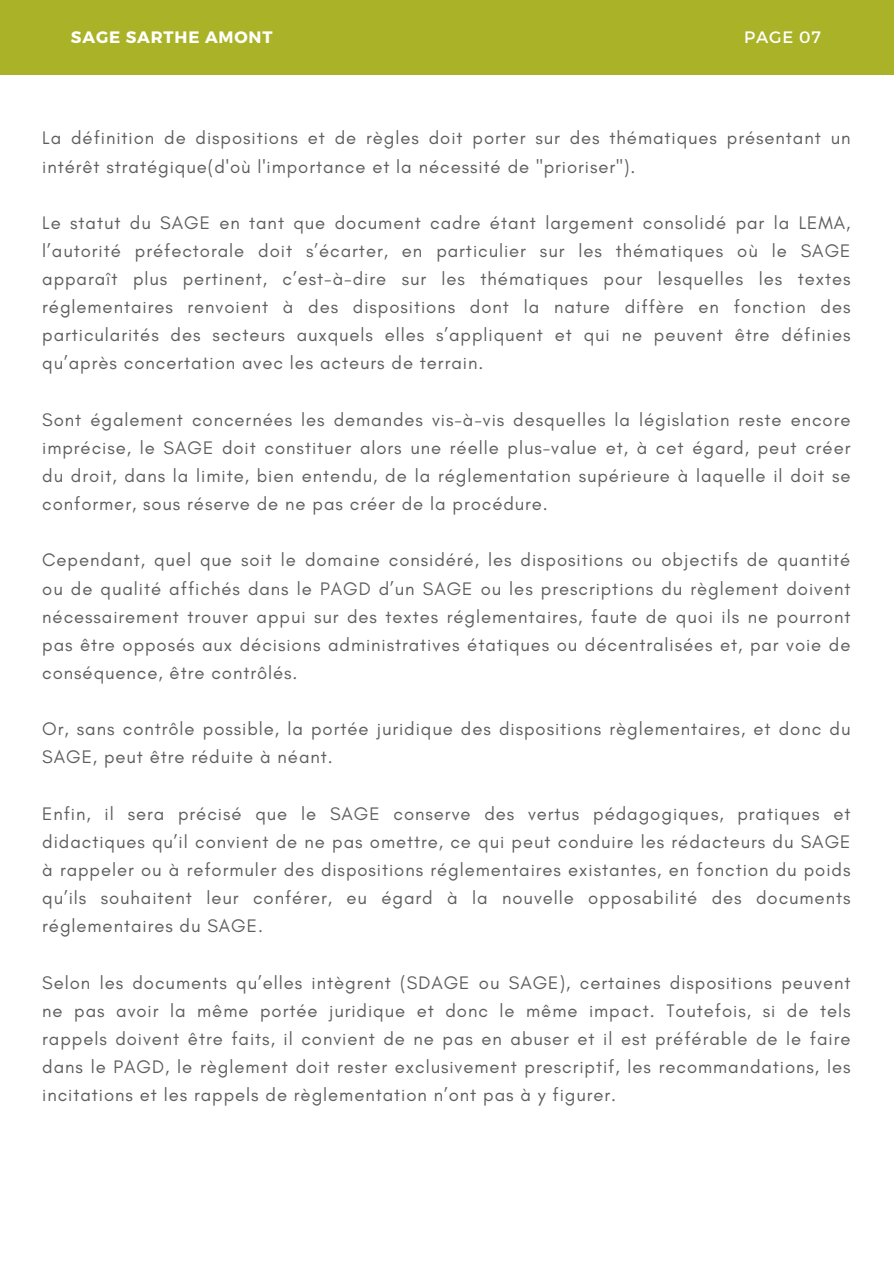
<style>
.page{position:relative;width:894px;height:1264px;background:#fff}
.page>*{position:absolute;margin:0;border:0;box-sizing:border-box;transform-origin:0 0}
.t1{font:18.45px/28.2px "Glacial Indifference";letter-spacing:.05em;color:#5e5e5e;text-align:justify}
.t2{font:700 16.5px "Montserrat";letter-spacing:.05em;color:#fff}
.t3{font:16.5px "Montserrat";letter-spacing:.05em;color:#fff}
</style>
<div class="page">
<div style="left:0;top:0;width:893px;height:74px;background:#aab327"></div>
<p class="t2" style="left:71px;top:27px;width:203px">SAGE SARTHE AMONT</p>
<h2 class="t3" style="left:744px;top:27px;width:78px">PAGE 07</h2>
<p class="t1" style="left:42px;top:124px;width:809px">La définition de dispositions et de règles doit porter sur des thématiques présentant un intérêt stratégique(d'où l'importance et la nécessité de "prioriser").</p>
<h1 class="t1" style="left:42px;top:208px;width:809px">Le statut du SAGE en tant que document cadre étant largement consolidé par la LEMA, l’autorité préfectorale doit s’écarter, en particulier sur les thématiques où le SAGE apparaît plus pertinent, c’est-à-dire sur les thématiques pour lesquelles les textes réglementaires renvoient à des dispositions dont la nature diffère en fonction des particularités des secteurs auxquels elles s’appliquent et qui ne peuvent être définies qu’après concertation avec les acteurs de terrain.</h1>
<h1 class="t1" style="left:42px;top:405px;width:809px">Sont également concernées les demandes vis-à-vis desquelles la législation reste encore imprécise, le SAGE doit constituer alors une réelle plus-value et, à cet égard, peut créer du droit, dans la limite, bien entendu, de la réglementation supérieure à laquelle il doit se conformer, sous réserve de ne pas créer de la procédure.</h1>
<h1 class="t1" style="left:42px;top:546px;width:809px">Cependant, quel que soit le domaine considéré, les dispositions ou objectifs de quantité ou de qualité affichés dans le PAGD d’un SAGE ou les prescriptions du règlement doivent nécessairement trouver appui sur des textes réglementaires, faute de quoi ils ne pourront pas être opposés aux décisions administratives étatiques ou décentralisées et, par voie de conséquence, être contrôlés.</h1>
<h1 class="t1" style="left:42px;top:714px;width:809px">Or, sans contrôle possible, la portée juridique des dispositions règlementaires, et donc du<br>SAGE, peut être réduite à néant.</h1>
<h1 class="t1" style="left:42px;top:799px;width:809px">Enfin, il sera précisé que le SAGE conserve des vertus pédagogiques, pratiques et didactiques qu’il convient de ne pas omettre, ce qui peut conduire les rédacteurs du SAGE à rappeler ou à reformuler des dispositions réglementaires existantes, en fonction du poids qu’ils souhaitent leur conférer, eu égard à la nouvelle opposabilité des documents réglementaires du SAGE.</h1>
<h1 class="t1" style="left:42px;top:967px;width:809px">Selon les documents qu’elles intègrent (SDAGE ou SAGE), certaines dispositions peuvent ne pas avoir la même portée juridique et donc le même impact. Toutefois, si de tels rappels doivent être faits, il convient de ne pas en abuser et il est préférable de le faire dans le PAGD, le règlement doit rester exclusivement prescriptif, les recommandations, les incitations et les rappels de règlementation n’ont pas à y figurer.</h1>
</div>
